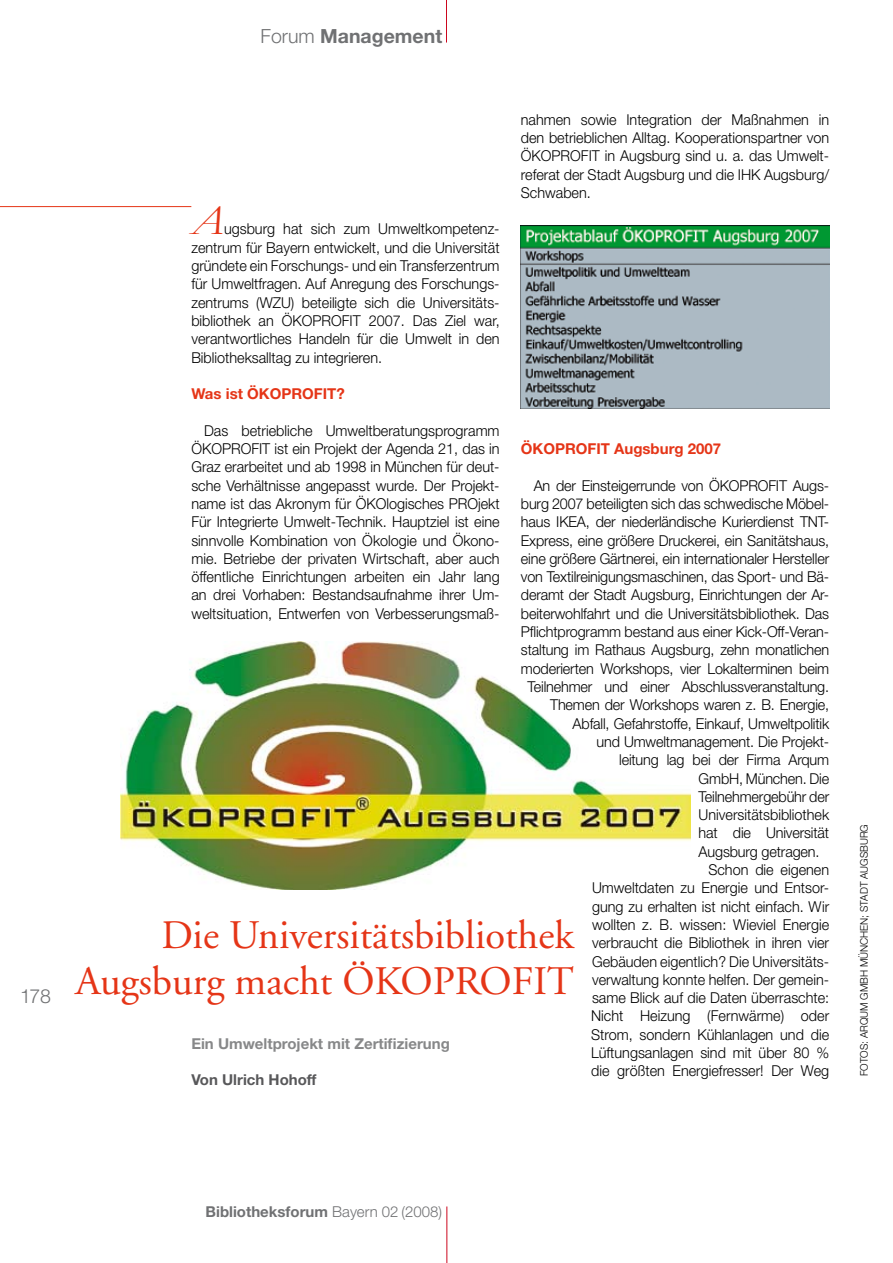
<style>
.page{position:relative;width:893px;height:1263px;background:#fff}
.page>*{position:absolute;margin:0;border:0;box-sizing:border-box;transform-origin:0 0}
.t1{font:italic 43.35px "Garamond";color:#e53517;scale:.96 1}
.t2{font:40.5px/45.8px "Adobe Garamond";color:#e53517;text-align:right}
.t3{font:700 19.5px "Helvetica Neue";color:#707173}
.t4{font:300 19.5px "Helvetica Neue";color:#707173}
.t5{font:300 15px/18.3px "Helvetica Neue";letter-spacing:-.01em;color:#000;text-align:justify;scale:.96 1}
.t6{font:700 15px "Helvetica Neue";color:#e53517}
.t7{font:700 15px "Helvetica Neue";color:#878889}
.t8{font:700 15px "Helvetica Neue";color:#707173}
.t9{font:700 15px "Helvetica Neue";color:#58585a}
.t10{font:300 10.5px "Helvetica Neue";color:#000;scale:.96 1}
.s1{font-weight:300}
</style>
<div class="page">
<hr style="left:446px;top:0;width:1px;height:43px;background:#cc071e">
<hr style="left:446px;top:1206px;width:1px;height:57px;background:#cc071e">
<hr style="left:0;top:206px;width:191px;height:1px;background:#e53517">
<img style="left:121px;top:642px;width:570px;height:248px">
<img style="left:521px;top:225px;width:308px;height:183px">
<h3 class="t3" style="left:261px;top:24px;width:183px"><span class="s1">Forum</span> Management</h3>
<h3 class="t4" style="left:20px;top:984px;width:32px">178</h3>
<p class="t5" style="left:521px;top:110px;width:323px">nahmen sowie Integration der Maßnahmen in den betrieblichen Alltag. Kooperationspartner von ÖKOPROFIT in Augsburg sind u. a. das Umwelt&shy;referat der Stadt Augsburg und die IHK Augsburg/ Schwaben.</p>
<h1 class="t1" style="left:191px;top:195px;width:34px">A</h1>
<p class="t5" style="left:191px;top:220px;width:323px;text-indent:33px">ugsburg hat sich zum Umweltkompetenz&shy;zentrum für Bayern entwickelt, und die Universität gründete ein Forschungs- und ein Transferzentrum für Umweltfragen. Auf Anregung des Forschungs&shy;zentrums (WZU) beteiligte sich die Universitäts&shy;bibliothek an ÖKOPROFIT 2007. Das Ziel war, verantwortliches Handeln für die Umwelt in den Bibliotheksalltag zu integrieren.</p>
<p class="t6" style="left:191px;top:384px;width:155px">Was ist ÖKOPROFIT?</p>
<p class="t5" style="left:191px;top:421px;width:323px;text-indent:13px">Das betriebliche Umweltberatungsprogramm ÖKOPROFIT ist ein Projekt der Agenda 21, das in Graz erarbeitet und ab 1998 in München für deut&shy;sche Verhältnisse angepasst wurde. Der Projekt&shy;name ist das Akronym für ÖKOlogisches PROjekt Für Integrierte Umwelt-Technik. Hauptziel ist eine sinnvolle Kombination von Ökologie und Ökono&shy;mie. Betriebe der privaten Wirtschaft, aber auch öffentliche Einrichtungen arbeiten ein Jahr lang an drei Vorhaben: Bestandsaufnahme ihrer Um&shy;weltsituation, Entwerfen von Verbesserungsmaß-</p>
<p class="t6" style="left:521px;top:439px;width:202px">ÖKOPROFIT Augsburg 2007</p>
<p class="t5" style="left:534px;top:476px;width:309px">An der Einsteigerrunde von ÖKOPROFIT Augs-</p>
<p class="t5" style="left:521px;top:494px;width:323px">burg 2007 beteiligten sich das schwedische Möbel-</p>
<p class="t5" style="left:521px;top:512px;width:323px">haus IKEA, der niederländische Kurierdienst TNT-</p>
<p class="t5" style="left:521px;top:531px;width:323px">Express, eine größere Druckerei, ein Sanitätshaus,</p>
<p class="t5" style="left:521px;top:549px;width:323px">eine größere Gärtnerei, ein internationaler Hersteller</p>
<p class="t5" style="left:521px;top:567px;width:323px">von Textilreinigungsmaschinen, das Sport- und Bä-</p>
<p class="t5" style="left:521px;top:586px;width:323px">deramt der Stadt Augsburg, Einrichtungen der Ar-</p>
<p class="t5" style="left:521px;top:604px;width:323px">beiterwohlfahrt und die Universitätsbibliothek. Das</p>
<p class="t5" style="left:521px;top:622px;width:323px">Pflichtprogramm bestand aus einer Kick-Off-Veran-</p>
<p class="t5" style="left:521px;top:640px;width:323px">staltung im Rathaus Augsburg, zehn monatlichen</p>
<p class="t5" style="left:521px;top:659px;width:323px">moderierten Workshops, vier Lokalterminen beim</p>
<p class="t5" style="left:528px;top:677px;width:316px">Teilnehmer und einer Abschlussveranstaltung.</p>
<p class="t5" style="left:550px;top:695px;width:292px">Themen der Workshops waren z. B. Energie,</p>
<p class="t5" style="left:573px;top:714px;width:269px">Abfall, Gefahrstoffe, Einkauf, Umweltpolitik</p>
<p class="t5" style="left:597px;top:732px;width:244px">und Umweltmanagement. Die Projekt-</p>
<p class="t5" style="left:619px;top:750px;width:220px">leitung lag bei der Firma Arqum</p>
<p class="t5" style="left:699px;top:769px;width:137px">GmbH, München. Die</p>
<p class="t5" style="left:699px;top:787px;width:137px">Teilnehmergebühr der</p>
<p class="t5" style="left:699px;top:805px;width:138px">Universitätsbibliothek</p>
<p class="t5" style="left:699px;top:823px;width:137px">hat die Universität</p>
<p class="t5" style="left:699px;top:842px;width:127px">Augsburg getragen.</p>
<p class="t5" style="left:708px;top:860px;width:127px">Schon die eigenen</p>
<p class="t5" style="left:592px;top:878px;width:249px">Umweltdaten zu Energie und Entsor-</p>
<p class="t5" style="left:592px;top:897px;width:249px">gung zu erhalten ist nicht einfach. Wir</p>
<p class="t5" style="left:592px;top:915px;width:249px">wollten z. B. wissen: Wieviel Energie</p>
<p class="t5" style="left:592px;top:933px;width:249px">verbraucht die Bibliothek in ihren vier</p>
<p class="t5" style="left:592px;top:952px;width:249px">Gebäuden eigentlich? Die Universitäts-</p>
<p class="t5" style="left:592px;top:970px;width:249px">verwaltung konnte helfen. Der gemein-</p>
<p class="t5" style="left:592px;top:988px;width:249px">same Blick auf die Daten überraschte:</p>
<p class="t5" style="left:591px;top:1006px;width:250px">Nicht Heizung (Fernwärme) oder</p>
<p class="t5" style="left:591px;top:1025px;width:250px">Strom, sondern Kühlanlagen und die</p>
<p class="t5" style="left:591px;top:1043px;width:250px">Lüftungsanlagen sind mit über 80 %</p>
<p class="t5" style="left:591px;top:1061px;width:250px">die größten Energiefresser! Der Weg</p>
<h2 class="t2" style="left:76px;top:913px;width:500px">Die Universitätsbibliothek<br>Augsburg macht ÖKOPROFIT</h2>
<p class="t7" style="left:191px;top:1034px;width:260px">Ein Umweltprojekt mit Zertifizierung</p>
<p class="t9" style="left:191px;top:1071px;width:127px">Von Ulrich Hohoff</p>
<p class="t10" style="left:858px;top:1076px;width:263px;rotate:-90deg">Fotos: Arqum GMBH München; Stadt Augsburg</p>
<p class="t8" style="left:206px;top:1202px;width:238px">Bibliotheksforum <span class="s1">Bayern 02 (2008)</span></p>
</div>
